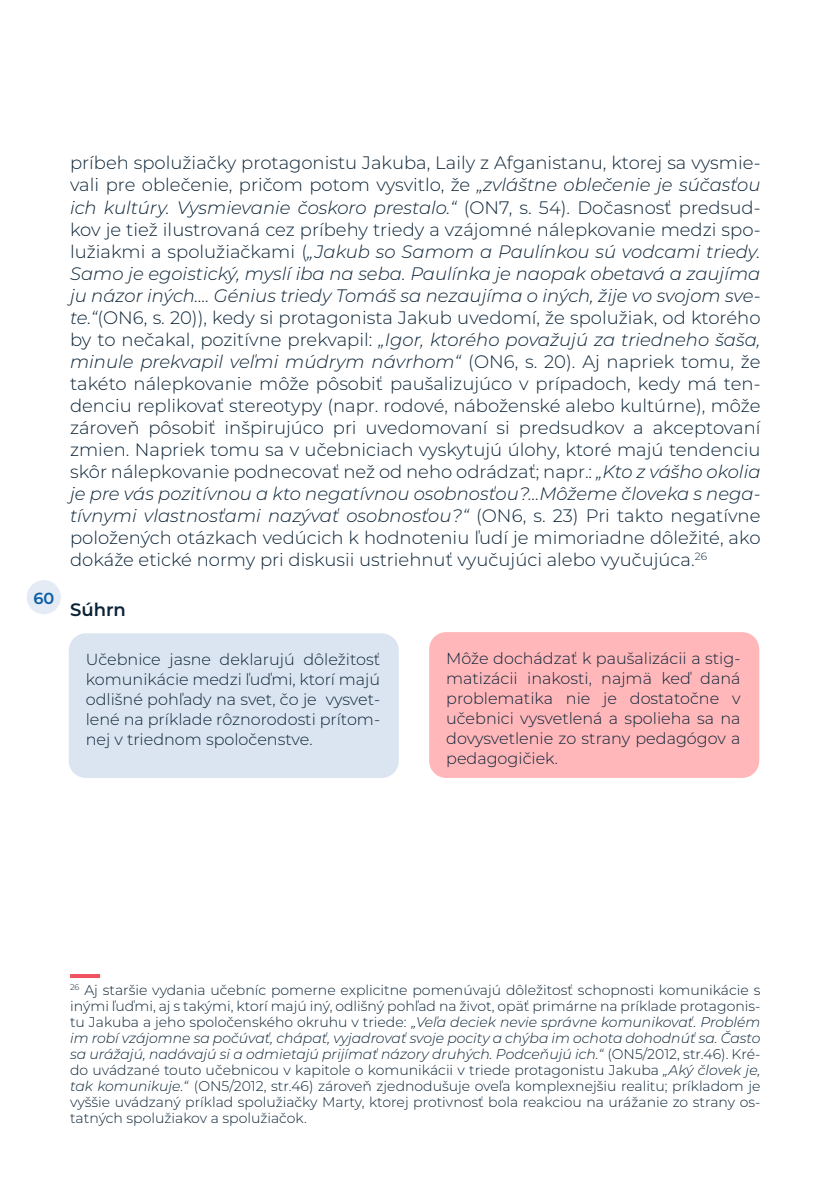
<style>
.page{position:relative;width:840px;height:1191px;background:#fff}
.page>*{position:absolute;margin:0;border:0;box-sizing:border-box;transform-origin:0 0}
.t1{font:300 18px/22px "Montserrat";color:#0b2336;text-align:justify}
.t2{font:600 18px "Montserrat";color:#0b2336}
.t3{font:300 16px/20px "Montserrat";color:#0b2336;text-align:justify}
.t4{font:600 16px "Montserrat";color:#095da8}
.footnote_text{font:300 14px/16px "Montserrat";color:#0b2336;text-align:justify}
.s1{font-style:italic}
</style>
<div class="page">
<div style="left:27px;top:580px;width:34px;height:34px;background:#e4ebf5;border-radius:50%"></div>
<hr style="left:70px;top:974px;width:30px;height:4px;background:#f05260">
<div style="left:69px;top:633px;width:329px;height:145px;background:#dbe5f1;border-radius:17px"></div>
<div style="left:429px;top:632px;width:329px;height:146px;background:#ffb7ba;border-radius:17px"></div>
<p class="t4" style="left:33px;top:586px;width:22px">60</p>
<p class="t1" style="left:70px;top:151px;width:691px">príbeh spolužiačky protagonistu Jakuba, Laily z Afganistanu, ktorej sa vysmie&shy;vali pre oblečenie, pričom potom vysvitlo, že <span class="s1">„zvláštne oblečenie je súčasťou ich kultúry. Vysmievanie čoskoro prestalo.“</span> (ON7, s. 54). Dočasnosť predsud&shy;kov je tiež ilustrovaná cez príbehy triedy a vzájomné nálepkovanie medzi spo&shy;lužiakmi a spolužiačkami (<span class="s1">„Jakub so Samom a Paulínkou sú vodcami triedy.<br>Samo je egoistický, myslí iba na seba. Paulínka je naopak obetavá a zaujíma ju názor iných.... Génius triedy Tomáš sa nezaujíma o iných, žije vo svojom sve&shy;te.“</span>(ON6, s. 20)), kedy si protagonista Jakub uvedomí, že spolužiak, od ktorého by to nečakal, pozitívne prekvapil: <span class="s1">„Igor, ktorého považujú za triedneho šaša, minule prekvapil veľmi múdrym návrhom“</span> (ON6, s. 20). Aj napriek tomu, že takéto nálepkovanie môže pôsobiť paušalizujúco v prípadoch, kedy má ten&shy;denciu replikovať stereotypy (napr. rodové, náboženské alebo kultúrne), môže zároveň pôsobiť inšpirujúco pri uvedomovaní si predsudkov a akceptovaní zmien. Napriek tomu sa v učebniciach vyskytujú úlohy, ktoré majú tendenciu skôr nálepkovanie podnecovať než od neho odrádzať; napr.: <span class="s1">„Kto z vášho okolia je pre vás pozitívnou a kto negatívnou osobnosťou?...Môžeme človeka s nega&shy;tívnymi vlastnosťami nazývať osobnosťou?“</span> (ON6, s. 23) Pri takto negatívne položených otázkach vedúcich k hodnoteniu ľudí je mimoriadne dôležité, ako dokáže etické normy pri diskusii ustriehnuť vyučujúci alebo vyučujúca.<sup>26</sup></p>
<p class="t2" style="left:70px;top:596px;width:57px">Súhrn</p>
<p class="t3" style="left:86px;top:649px;width:295px">Učebnice jasne deklarujú dôležitosť komunikácie medzi ľuďmi, ktorí majú odlišné pohľady na svet, čo je vysvet&shy;lené na príklade rôznorodosti prítom&shy;nej v triednom spoločenstve.</p>
<p class="t3" style="left:446px;top:647px;width:295px">Môže dochádzať k paušalizácii a stig&shy;matizácii inakosti, najmä keď daná problematika nie je dostatočne v učebnici vysvetlená a spolieha sa na dovysvetlenie zo strany pedagógov a pedagogičiek.</p>
<p class="footnote_text" style="left:70px;top:981px;width:691px"><sup>26</sup> Aj staršie vydania učebníc pomerne explicitne pomenúvajú dôležitosť schopnosti komunikácie s inými ľuďmi, aj s takými, ktorí majú iný, odlišný pohľad na život, opäť primárne na príklade protagonis&shy;tu Jakuba a jeho spoločenského okruhu v triede: <span class="s1">„Veľa deciek nevie správne komunikovať. Problém im robí vzájomne sa počúvať, chápať, vyjadrovať svoje pocity a chýba im ochota dohodnúť sa. Často sa urážajú, nadávajú si a odmietajú prijímať názory druhých. Podceňujú ich.“</span> (ON5/2012, str.46). Kré&shy;do uvádzané touto učebnicou v kapitole o komunikácii v triede protagonistu Jakuba <span class="s1">„Aký človek je, tak komunikuje.“</span> (ON5/2012, str.46) zároveň zjednodušuje oveľa komplexnejšiu realitu; príkladom je vyššie uvádzaný príklad spolužiačky Marty, ktorej protivnosť bola reakciou na urážanie zo strany os&shy;tatných spolužiakov a spolužiačok.</p>
</div>
